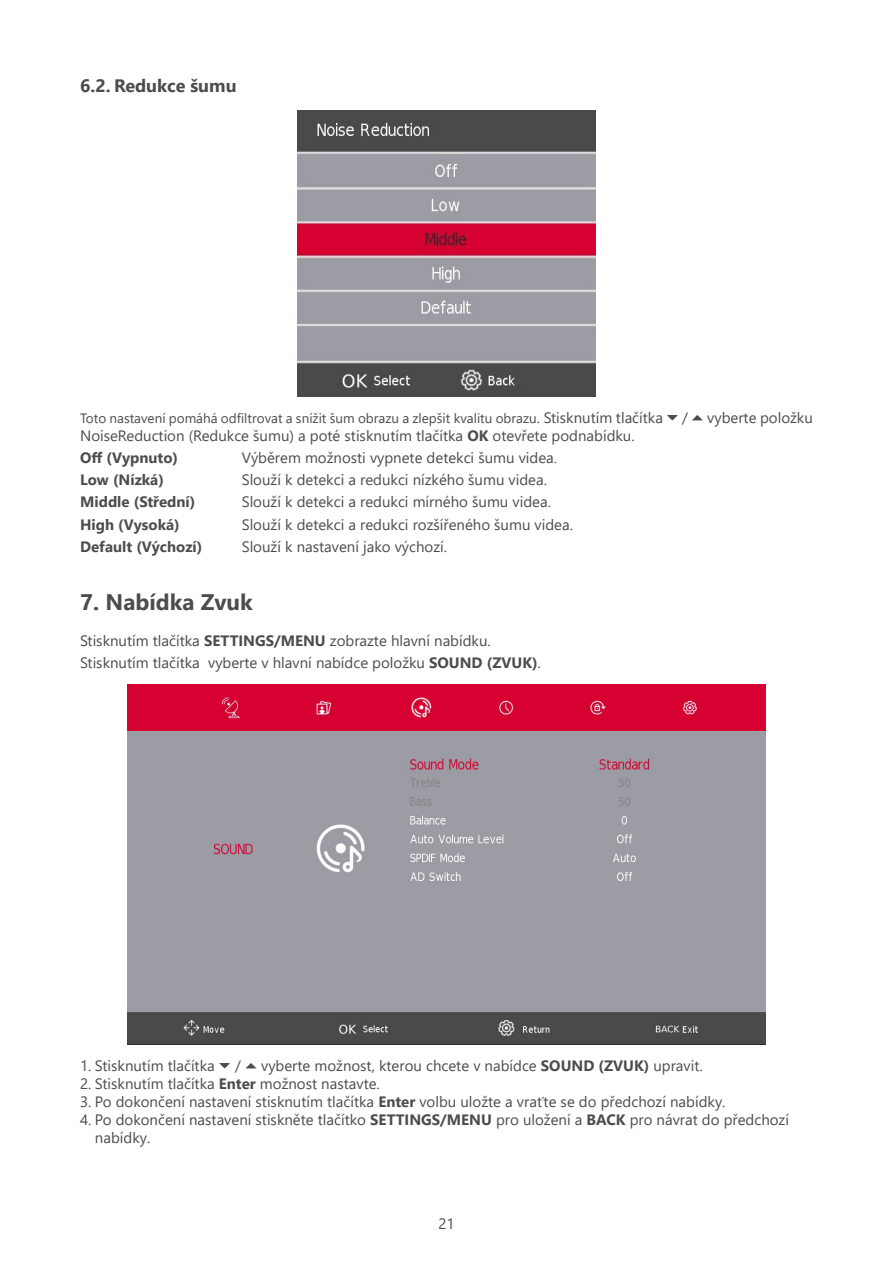
<style>
.page{position:relative;width:893px;height:1263px;background:#fff}
.page>*{position:absolute;margin:0;border:0;box-sizing:border-box;transform-origin:0 0}
.t1{font:700 22.5px "Segoe UI";color:#4b4c4d}
.t2{font:700 18px "Segoe UI";color:#4b4c4d}
.t3{font:15px/22.2px "Segoe UI";color:#4b4c4d}
.t4{font:700 15px "Segoe UI";color:#4b4c4d}
.t5{font:13.5px "Segoe UI";color:#4b4c4d}
.s1{font-size:15px}
.s2{font-family:"Guifxv 2 Transports";font-size:15px}
.s3{font-weight:700}
.s4{font-family:"Guifxv 2 Transports"}
</style>
<div class="page">
<img style="left:298px;top:110px;width:297px;height:286px">
<img style="left:128px;top:684px;width:637px;height:360px">
<p class="t2" style="left:80px;top:69px;width:158px">6.2. Redukce šumu</p>
<p class="t5" style="left:80px;top:405px;width:734px">Toto nastavení pomáhá odfiltrovat a snížit šum obrazu a zlepšit kvalitu obrazu<span class="s1">. Stisknutím tlačítka</span> <span class="s2">s</span> <span class="s1">/</span> <span class="s2">w</span> <span class="s1">vyberte položku</span></p>
<p class="t3" style="left:80px;top:423px;width:556px">NoiseReduction (Redukce šumu) a poté stisknutím tlačítka <span class="s3">OK</span> otevřete podnabídku.<br><span class="s3">Off (Vypnuto)</span></p>
<p class="t3" style="left:242px;top:445px;width:317px">Výběrem možnosti vypnete detekci šumu videa.</p>
<p class="t4" style="left:80px;top:466px;width:85px">Low (Nízká)</p>
<p class="t3" style="left:242px;top:467px;width:307px">Slouží k detekci a redukci nízkého šumu videa.</p>
<p class="t4" style="left:80px;top:488px;width:117px">Middle (Střední)</p>
<p class="t3" style="left:242px;top:490px;width:311px">Slouží k detekci a redukci mírného šumu videa.</p>
<p class="t4" style="left:80px;top:510px;width:101px">High (Vysoká)</p>
<p class="t3" style="left:242px;top:512px;width:333px">Slouží k detekci a redukci rozšířeného šumu videa.</p>
<p class="t4" style="left:80px;top:532px;width:124px">Default (Výchozí)</p>
<p class="t3" style="left:242px;top:534px;width:207px">Slouží k nastavení jako výchozí.</p>
<h1 class="t1" style="left:80px;top:581px;width:174px">7. Nabídka Zvuk</h1>
<p class="t3" style="left:80px;top:628px;width:462px">Stisknutím tlačítka <span class="s3">SETTINGS/MENU</span> zobrazte hlavní nabídku.<br>Stisknutím tlačítka vyberte v hlavní nabídce položku <span class="s3">SOUND (ZVUK)</span>.</p>
<p class="t3" style="left:80px;top:1053px;width:624px">1. Stisknutím tlačítka <span class="s4">s</span> / <span class="s4">w</span> vyberte možnost, kterou chcete v nabídce <span class="s3">SOUND (ZVUK)</span> upravit.</p>
<p class="t3" style="left:80px;top:1071px;width:301px">2. Stisknutím tlačítka <span class="s3">Enter</span> možnost nastavte.</p>
<p class="t3" style="left:80px;top:1089px;width:647px">3. Po dokončení nastavení stisknutím tlačítka <span class="s3">Enter</span> volbu uložte a vraťte se do předchozí nabídky.</p>
<p class="t3" style="left:95px;top:1109px;width:696px;line-height:18px;text-indent:-15px">4. Po dokončení nastavení stiskněte tlačítko <span class="s3">SETTINGS/MENU</span> pro uložení a <span class="s3">BACK</span> pro návrat do předchozí nabídky.</p>
<p class="t3" style="left:438px;top:1211px;width:18px">21</p>
</div>
